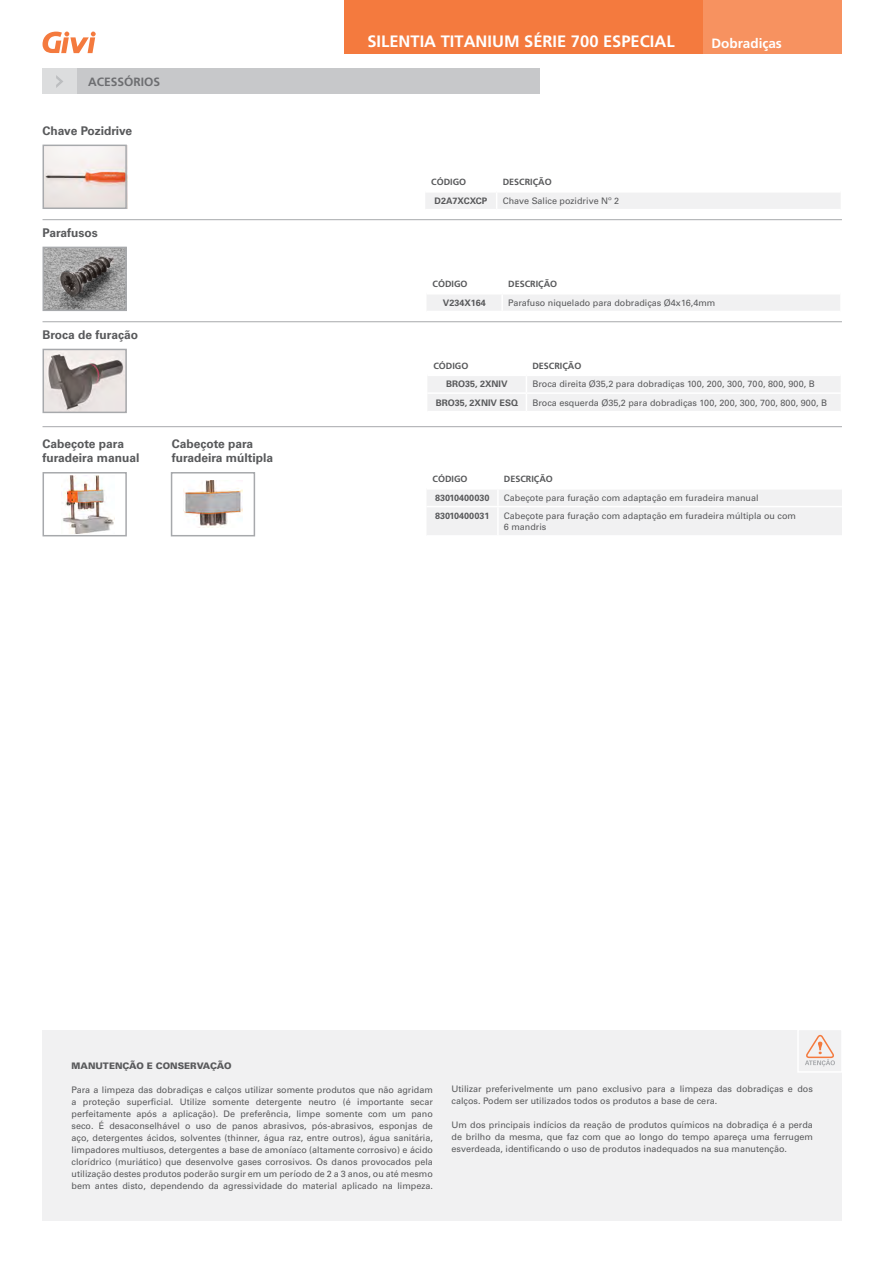
<style>
.page{position:relative;width:893px;height:1263px;background:#fff}
.page>*{position:absolute;margin:0;border:0;box-sizing:border-box;transform-origin:0 0}
.t1{font:700 18px "Frutiger LT Std";color:#fff}
.t2{font:700 16.5px "Frutiger LT Std";color:#fff}
.t3{font:700 13.5px "Frutiger LT Std";color:#fff}
.t4{font:700 12px/14.4px "Univers LT Std";color:#58595b}
.t5{font:700 12px "Frutiger LT Std";color:#6d6e71}
.t6{font:9px/12px "Univers LT Std";color:#58595b}
.t7{font:700 9px "Univers LT Std";color:#58595b}
.t8{font:700 9px "Frutiger LT Std";color:#58595b}
.t9{font:900 9px "Univers LT Std";color:#58595b}
</style>
<div class="page">
<img style="left:46px;top:352px;width:78px;height:58px">
<img style="left:46px;top:250px;width:78px;height:58px">
<img style="left:46px;top:148px;width:78px;height:58px">
<svg style="left:43px;top:32px;width:53px;height:21px"></svg>
<div style="left:344px;top:0;width:498px;height:53px;background:#f47a3e"></div>
<div style="left:704px;top:0;width:138px;height:53px;background:#f79260"></div>
<div style="left:75px;top:68px;width:465px;height:26px;background:#c7c8ca"></div>
<div style="left:43px;top:68px;width:34px;height:26px;background:#dcddde"></div>
<svg style="left:56px;top:75px;width:7px;height:13px"></svg>
<div style="left:43px;top:145px;width:84px;height:64px;border:2px solid #a7a9ac"></div>
<div style="left:43px;top:247px;width:84px;height:64px;border:2px solid #a7a9ac"></div>
<div style="left:43px;top:349px;width:84px;height:64px;border:2px solid #a7a9ac"></div>
<hr style="left:43px;top:219px;width:799px;height:1px;background:#a7a9ac">
<hr style="left:43px;top:321px;width:799px;height:1px;background:#a7a9ac">
<div style="left:427px;top:295px;width:413px;height:16px;background:#f1f1f2"></div>
<div style="left:428px;top:376px;width:412px;height:35px;background:#f1f1f2"></div>
<div style="left:425px;top:193px;width:415px;height:16px;background:#f1f1f2"></div>
<div style="left:43px;top:472px;width:84px;height:64px;background:#fff;border:2px solid #a7a9ac"></div>
<div style="left:171px;top:472px;width:84px;height:64px;background:#fff;border:2px solid #a7a9ac"></div>
<hr style="left:43px;top:426px;width:799px;height:1px;background:#a7a9ac">
<div style="left:427px;top:490px;width:415px;height:45px;background:#f1f1f2"></div>
<hr style="left:426px;top:506px;width:72px;height:1px;background:#fff">
<hr style="left:498px;top:506px;width:344px;height:1px;background:#fff">
<hr style="left:497px;top:507px;width:2px;height:28px;background:#fff">
<div style="left:43px;top:1030px;width:799px;height:190px;background:#f1f1f2"></div>
<svg style="left:805px;top:1034px;width:30px;height:32px"></svg>
<img style="left:62px;top:475px;width:53px;height:58px">
<img style="left:184px;top:481px;width:58px;height:47px">
<h3 class="t5" style="left:88px;top:75px;width:74px">ACESSÓRIOS</h3>
<h3 class="t4" style="left:43px;top:124px;width:91px">Chave Pozidrive</h3>
<h3 class="t4" style="left:43px;top:226px;width:57px">Parafusos</h3>
<h3 class="t4" style="left:43px;top:328px;width:97px">Broca de furação</h3>
<h3 class="t4" style="left:43px;top:436px;width:98px">Cabeçote para furadeira manual</h3>
<h3 class="t4" style="left:172px;top:436px;width:103px">Cabeçote para furadeira múltipla</h3>
<h1 class="t1" style="left:379px;top:28px;width:72px">FAMÍLIA</h1>
<h3 class="t3" style="left:711px;top:33px;width:89px">complemento</h3>
<h2 class="t2" style="left:367px;top:32px;width:309px">SILENTIA TITANIUM SÉRIE 700 ESPECIAL</h2>
<h3 class="t3" style="left:711px;top:35px;width:72px">Dobradiças</h3>
<p class="t8" style="left:431px;top:177px;width:37px">CÓDIGO</p>
<p class="t8" style="left:503px;top:177px;width:51px">DESCRIÇÃO</p>
<p class="t7" style="left:435px;top:195px;width:54px">D2A7XCXCP</p>
<p class="t6" style="left:503px;top:194px;width:118px">Chave Salice pozidrive Nº 2</p>
<p class="t8" style="left:432px;top:279px;width:37px">CÓDIGO</p>
<p class="t8" style="left:508px;top:279px;width:51px">DESCRIÇÃO</p>
<p class="t7" style="left:443px;top:297px;width:45px">V234X164</p>
<p class="t6" style="left:508px;top:296px;width:209px">Parafuso niquelado para dobradiças Ø4x16,4mm</p>
<p class="t8" style="left:433px;top:360px;width:37px">CÓDIGO</p>
<p class="t8" style="left:532px;top:360px;width:51px">DESCRIÇÃO</p>
<p class="t7" style="left:446px;top:379px;width:63px">BRO35, 2XNIV</p>
<p class="t6" style="left:532px;top:378px;width:284px">Broca direita Ø35,2 para dobradiças 100, 200, 300, 700, 800, 900, B</p>
<p class="t7" style="left:436px;top:397px;width:84px">BRO35, 2XNIV ESQ</p>
<p class="t6" style="left:532px;top:396px;width:296px">Broca esquerda Ø35,2 para dobradiças 100, 200, 300, 700, 800, 900, B</p>
<p class="t8" style="left:432px;top:474px;width:37px">CÓDIGO</p>
<p class="t8" style="left:504px;top:474px;width:51px">DESCRIÇÃO</p>
<p class="t7" style="left:435px;top:492px;width:56px">83010400030</p>
<p class="t6" style="left:504px;top:491px;width:256px">Cabeçote para furação com adaptação em furadeira manual</p>
<p class="t7" style="left:435px;top:511px;width:56px">83010400031</p>
<p class="t6" style="left:504px;top:511px;width:294px;line-height:10.8px">Cabeçote para furação com adaptação em furadeira múltipla ou com<br>6 mandris</p>
<p class="t9" style="left:71px;top:1060px;width:162px">MANUTENÇÃO E CONSERVAÇÃO</p>
<p class="t6" style="left:71px;top:1084px;width:363px;text-align:justify">Para a limpeza das dobradiças e calços utilizar somente produtos que não agridam a proteção superficial. Utilize somente detergente neutro (é importante secar perfeitamente após a aplicação). De preferência, limpe somente com um pano seco. É desaconselhável o uso de panos abrasivos, pós-abrasivos, esponjas de aço, detergentes ácidos, solventes (thinner, água raz, entre outros), água sanitária, limpadores multiusos, detergentes a base de amoníaco (altamente corrosivo) e ácido clorídrico (muriático) que desenvolve gases corrosivos. Os danos provocados pela utilização destes produtos poderão surgir em um período de 2 a 3 anos, ou até mesmo bem antes disto, dependendo da agressividade do material aplicado na limpeza.</p>
<p class="t6" style="left:451px;top:1083px;width:363px">Utilizar preferivelmente um pano exclusivo para a limpeza das dobradiças e dos calços. Podem ser utilizados todos os produtos a base de cera.</p>
<p class="t6" style="left:451px;top:1119px;width:363px;text-align:justify">Um dos principais indícios da reação de produtos químicos na dobradiça é a perda de brilho da mesma, que faz com que ao longo do tempo apareça uma ferrugem esverdeada, identificando o uso de produtos inadequados na sua manutenção.</p>
</div>
